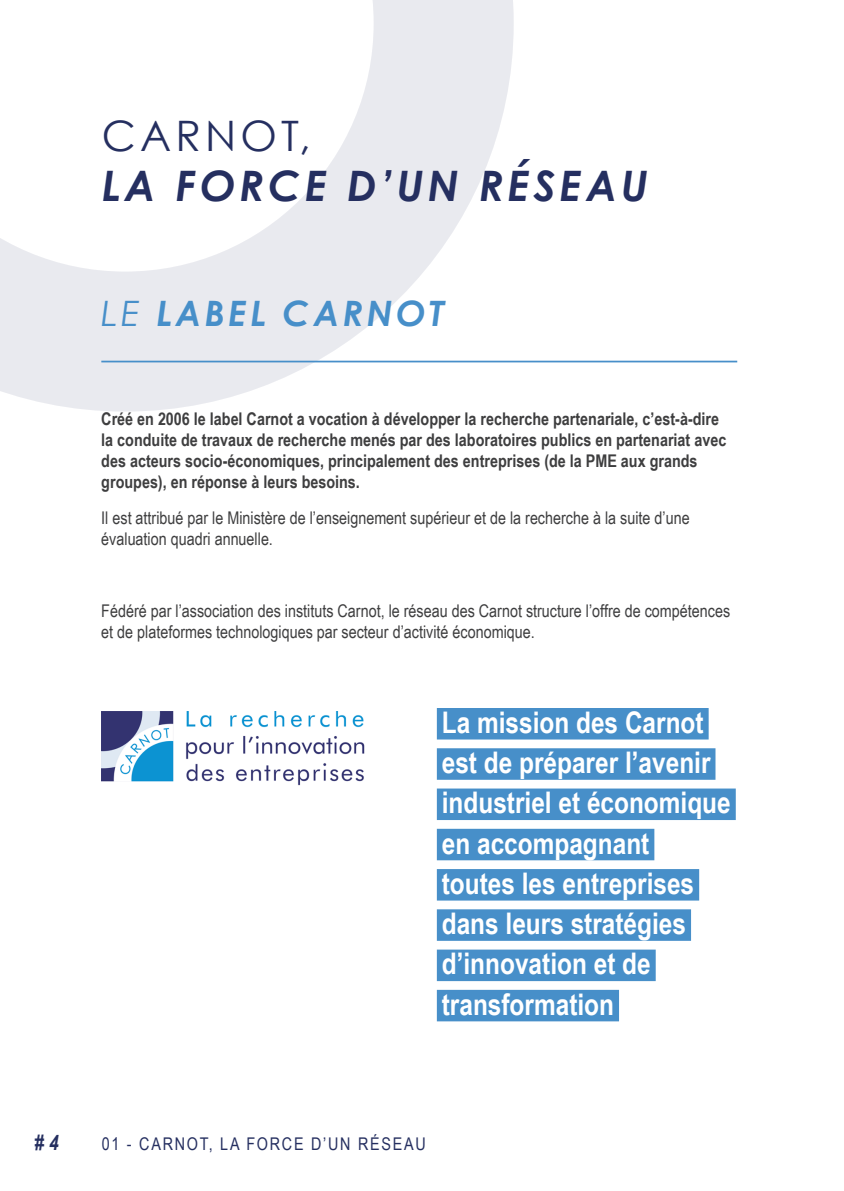
<style>
.page{position:relative;width:844px;height:1191px;background:#fff}
.page>*{position:absolute;margin:0;border:0;box-sizing:border-box;transform-origin:0 0}
.t1{font:italic 700 42px/50.4px "Century Gothic";letter-spacing:.1em;color:#252f60}
.t2{font:italic 700 35px "Century Gothic";letter-spacing:.1em;color:#478fc9}
.t3{font:700 29.75px "Arial Narrow";color:#fff}
.t4{font:italic 700 21px "Arial Narrow";color:#252f60}
.t5{font:700 17.5px/21px "Arial Narrow";color:#3e3e3f}
.t6{font:17.5px/21px "Arial Narrow";color:#3e3e3f}
.t7{font:17.5px "Arial Narrow";letter-spacing:.1em;color:#252f60}
.s1{font-weight:400;font-style:normal}
.s2{font-weight:400}
</style>
<div class="page">
<svg style="left:0;top:0;width:513px;height:411px"></svg>
<div style="left:437px;top:708px;width:271px;height:31px;background:#478fc9"></div>
<div style="left:437px;top:748px;width:278px;height:31px;background:#478fc9"></div>
<div style="left:437px;top:788px;width:298px;height:32px;background:#478fc9"></div>
<div style="left:437px;top:828px;width:217px;height:32px;background:#478fc9"></div>
<div style="left:437px;top:869px;width:262px;height:31px;background:#478fc9"></div>
<div style="left:437px;top:909px;width:253px;height:31px;background:#478fc9"></div>
<div style="left:437px;top:949px;width:218px;height:32px;background:#478fc9"></div>
<div style="left:437px;top:989px;width:182px;height:32px;background:#478fc9"></div>
<img style="left:101px;top:711px;width:264px;height:75px">
<hr style="left:101px;top:361px;width:636px;height:1px;background:#478fc9">
<p class="t1" style="left:102px;top:108px;width:548px"><span class="s1">CARNOT,<br></span>LA FORCE D’UN RÉSEAU</p>
<p class="t2" style="left:101px;top:287px;width:344px"><span class="s2">LE</span> LABEL CARNOT</p>
<p class="t5" style="left:101px;top:408px;width:626px">Créé en 2006 le label Carnot a vocation à développer la recherche partenariale, c’est-à-dire la conduite de travaux de recherche menés par des laboratoires publics en partenariat avec des acteurs socio-économiques, principalement des entreprises (de la PME aux grands groupes), en réponse à leurs besoins.</p>
<p class="t6" style="left:101px;top:507px;width:589px">Il est attribué par le Ministère de l’enseignement supérieur et de la recherche à la suite d’une évaluation quadri annuelle.</p>
<p class="t6" style="left:101px;top:600px;width:630px">Fédéré par l’association des instituts Carnot, le réseau des Carnot structure l’offre de compétences et de plateformes technologiques par secteur d’activité économique.</p>
<p class="t3" style="left:441px;top:700px;width:263px">La mission des Carnot</p>
<p class="t3" style="left:441px;top:740px;width:270px">est de préparer l’avenir</p>
<p class="t3" style="left:441px;top:780px;width:290px">industriel et économique</p>
<p class="t3" style="left:441px;top:820px;width:209px">en accompagnant</p>
<p class="t3" style="left:441px;top:861px;width:254px">toutes les entreprises</p>
<p class="t3" style="left:441px;top:901px;width:246px">dans leurs stratégies</p>
<p class="t3" style="left:441px;top:941px;width:210px">d’innovation et de</p>
<p class="t3" style="left:441px;top:981px;width:174px">transformation</p>
<p class="t4" style="left:35px;top:1126px;width:25px"># 4</p>
<p class="t7" style="left:102px;top:1130px;width:325px">01 - CARNOT, LA FORCE D’UN RÉSEAU</p>
</div>
